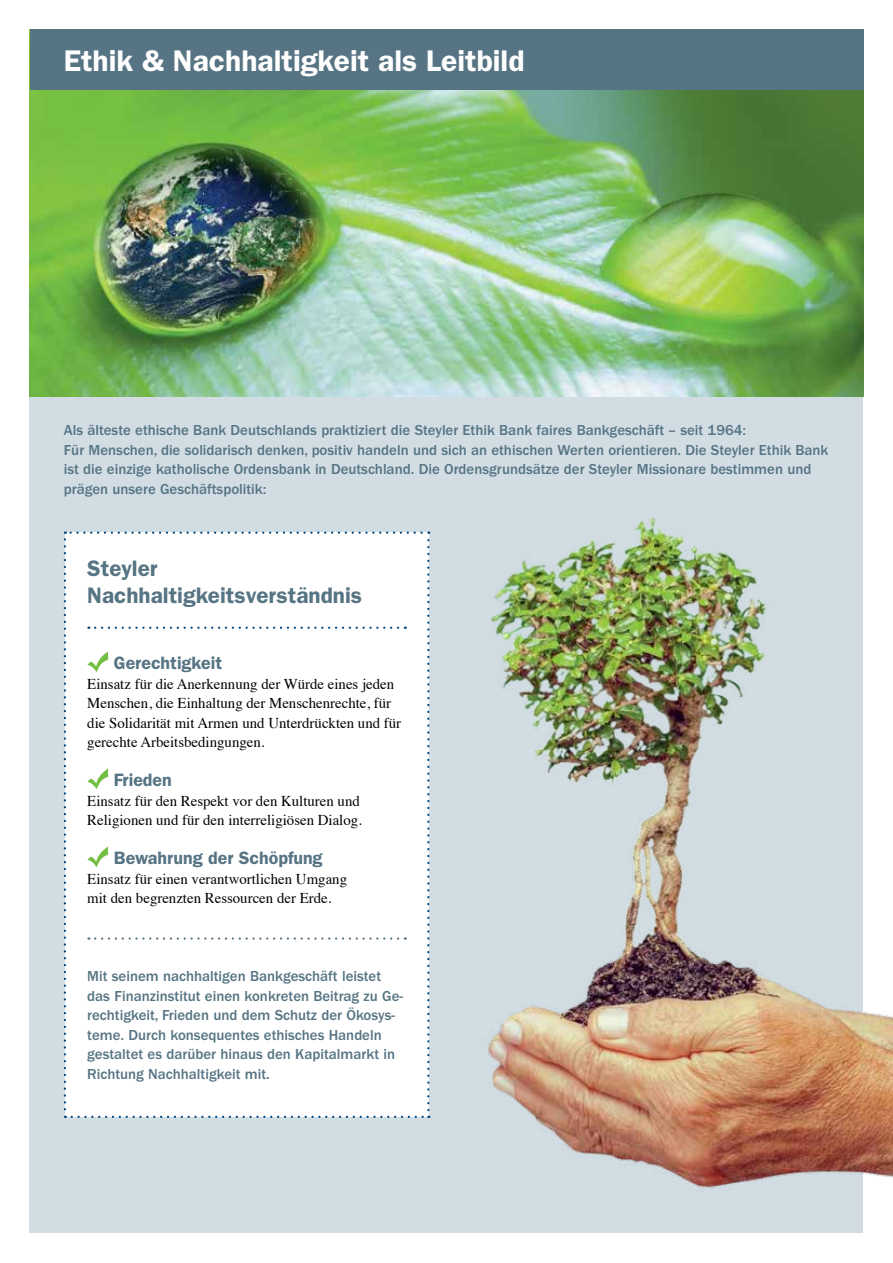
<style>
.page{position:relative;width:893px;height:1263px;background:#fff}
.page>*{position:absolute;margin:0;border:0;box-sizing:border-box;transform-origin:0 0}
.t1{font:600 30px "Franklin Gothic LT";color:#fff}
.t2{font:600 22.5px/27px "Franklin Gothic LT";color:#567483}
.t3{font:600 18px "Franklin Gothic LT";color:#567483}
.t4{font:500 15px/19.5px "Franklin Gothic LT";color:#567483}
.t5{font:15px/19.5px "Times";color:#000}
</style>
<div class="page">
<div style="left:30px;top:30px;width:833px;height:1203px;background:#d2dde3"></div>
<img style="left:30px;top:90px;width:833px;height:306px">
<div style="left:64px;top:531px;width:365px;height:587px;background:#fff"></div>
<img style="left:487px;top:517px;width:406px;height:671px">
<div style="left:30px;top:30px;width:833px;height:60px;background:#567483"></div>
<h1 class="t1" style="left:64px;top:43px;width:462px">Ethik &amp; Nachhaltigkeit als Leitbild</h1>
<p class="t4" style="left:64px;top:421px;width:766px">Als älteste ethische Bank Deutschlands praktiziert die Steyler Ethik Bank faires Bankgeschäft – seit 1964:<br>Für Menschen, die solidarisch denken, positiv handeln und sich an ethischen Werten orientieren. Die Steyler Ethik Bank ist die einzige katholische Ordensbank in Deutschland. Die Ordensgrundsätze der Steyler Missionare bestimmen und prägen unsere Geschäftspolitik:</p>
<h2 class="t2" style="left:87px;top:555px;width:276px">Steyler<br>Nachhaltigkeitsverständnis</h2>
<p class="t3" style="left:114px;top:652px;width:110px">Gerechtigkeit</p>
<p class="t5" style="left:87px;top:673px;width:315px">Einsatz für die Anerkennung der Würde eines jeden Menschen, die Einhaltung der Menschenrechte, für die Solidarität mit Armen und Unterdrückten und für gerechte Arbeitsbedingungen.</p>
<p class="t3" style="left:114px;top:769px;width:59px">Frieden</p>
<p class="t5" style="left:87px;top:790px;width:276px">Einsatz für den Respekt vor den Kulturen und<br>Religionen und für den interreligiösen Dialog.</p>
<p class="t3" style="left:114px;top:847px;width:210px">Bewahrung der Schöpfung</p>
<p class="t5" style="left:87px;top:868px;width:261px">Einsatz für einen verantwortlichen Umgang mit den begrenzten Ressourcen der Erde.</p>
<p class="t4" style="left:87px;top:967px;width:317px">Mit seinem nachhaltigen Bankgeschäft leistet das Finanzinstitut einen konkreten Beitrag zu Ge&shy;rechtigkeit, Frieden und dem Schutz der Ökosys&shy;teme. Durch konsequentes ethisches Handeln gestaltet es darüber hinaus den Kapitalmarkt in Richtung Nachhaltigkeit mit.</p>
</div>
